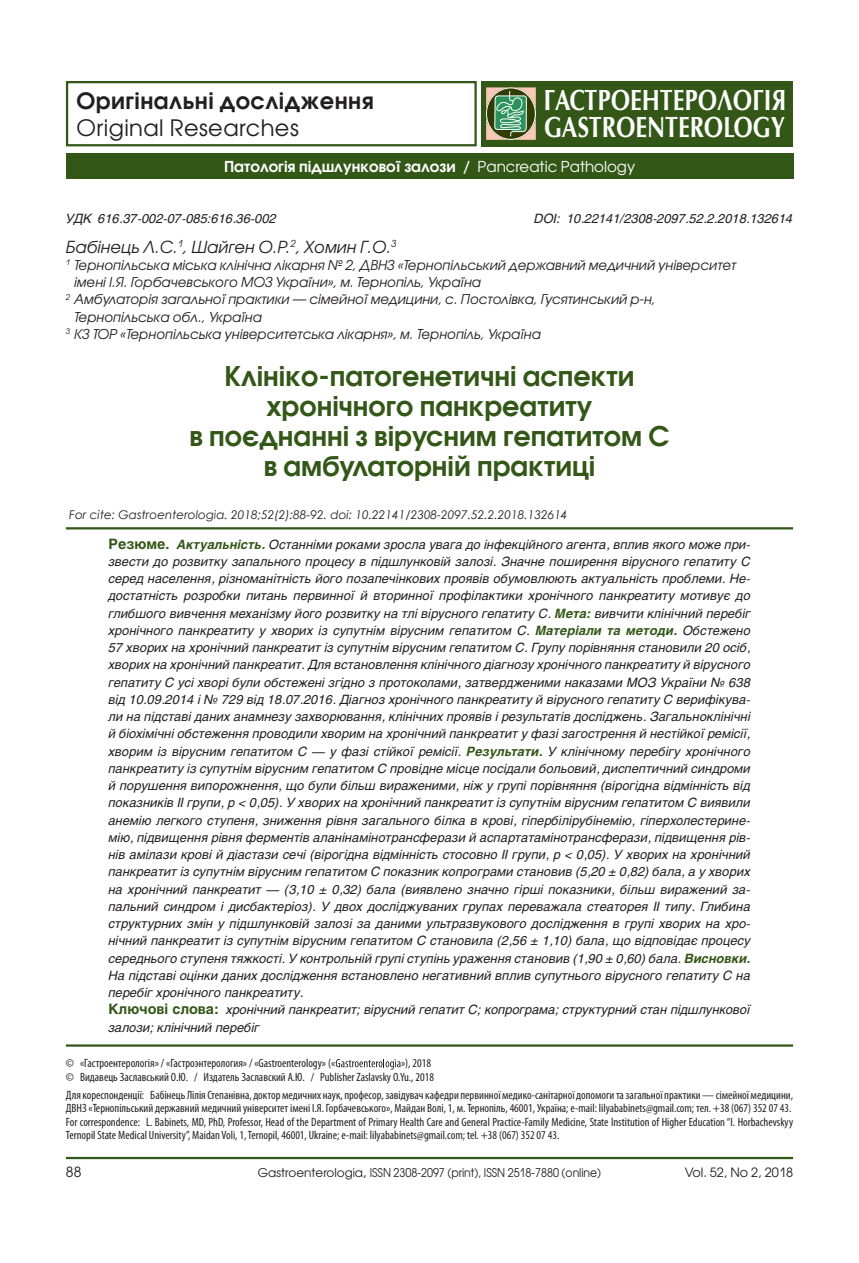
<style>
.page{position:relative;width:859px;height:1263px;background:#fff}
.page>*{position:absolute;margin:0;border:0;box-sizing:border-box;transform-origin:0 0}
.t1{font:700 27.75px/27.5px "Opium New";letter-spacing:-.005em;color:#fff;scale:.8 1}
.Заглавие{font:700 27px/30px "Avant Garde Gothic C";color:#335717;text-align:center}
.Колонтитул_UA{font:700 22.5px "Avant Garde Gothic C";letter-spacing:.02em;color:#231f20}
.Колонтитул_EN{font:22.5px "Avant Garde Gothic C";letter-spacing:.02em;color:#231f20}
.Автор{font:italic 16.5px "Avant Garde Gothic C";color:#231f20}
.t2{font:700 15px "Avant Garde Gothic C";color:#fff}
.t3{font:13.95px "Avant Garde Gothic C";color:#231f20}
.Автор_II{font:italic 13.5px/17.2px "Avant Garde Gothic C";color:#231f20}
.Резюме_верх{font:italic 12.75px/17.2px "Helios";letter-spacing:.005em;color:#231f20;text-align:justify}
.Резюме_низ{font:italic 12.75px/17.2px "Helios";color:#231f20}
.УДК{font:italic 12.75px "Helios";color:#231f20}
.t4{font:12.75px "Avant Garde Gothic C";color:#231f20}
.Для_кореспонденции{font:condensed 12px/13.5px "Myriad Pro";color:#231f20}
.Копирайт{font:condensed 12px "Myriad Pro";color:#231f20}
.Заглавие-2{font:italic 12px "Century Gothic";color:#231f20}
.t5{font:12px "Avant Garde Gothic C";color:#231f20}
.s1{font-weight:400}
.s2{font-weight:700;font-style:normal;font-size:14.25px;color:#335717}
.s3{font-weight:700;color:#335717}
.s4{font-size:13.95px}
</style>
<div class="page">
<div style="left:481px;top:81px;width:312px;height:65px;background:#335717"></div>
<svg style="left:486px;top:87px;width:50px;height:53px;background:#809873"></svg>
<div style="left:66px;top:81px;width:411px;height:65px;border:2px solid #335717"></div>
<hr style="left:66px;top:1157px;width:727px;height:2px;background:#335717">
<div style="left:66px;top:153px;width:727px;height:26px;background:#335717"></div>
<svg style="left:336px;top:1059px;width:64px;height:10px"></svg>
<hr style="left:66px;top:527px;width:727px;height:2px;background:#335717">
<hr style="left:66px;top:1044px;width:727px;height:3px;background:#335717">
<p class="Колонтитул_UA" style="left:77px;top:87px;width:299px">Оригінальні дослідження</p>
<p class="Колонтитул_EN" style="left:77px;top:114px;width:224px">Original Researches</p>
<h1 class="t1" style="left:544px;top:86px;width:304px">ГАСТРОЕНТЕРОЛОГIЯ<br>GASTROENTEROLOGY</h1>
<p class="t2" style="left:224px;top:157px;width:413px">Патологія підшлункової залози / <span class="s1">Pancreatic Pathology</span></p>
<p class="УДК" style="left:66px;top:210px;width:212px">УДК 616.37-002-07-085:616.36-002</p>
<p class="УДК" style="left:534px;top:210px;width:260px">DOI: 10.22141/2308-2097.52.2.2018.132614</p>
<p class="Автор" style="left:66px;top:237px;width:332px">Бабінець Л.С.<sup>1</sup>, Шайген О.Р.<sup>2</sup>, Хомин Г.О.<sup>3</sup></p>
<p class="Автор_II" style="left:74px;top:256px;width:664px;text-indent:-8px"><sup>1</sup> Тернопільська міська клінічна лікарня № 2, ДВНЗ «Тернопільський державний медичний університет імені І.Я. Горбачевського МОЗ України», м. Тернопіль, Україна</p>
<p class="Автор_II" style="left:74px;top:291px;width:583px;text-indent:-8px"><sup>2</sup> Амбулаторія загальної практики — сімейної медицини, с. Постолівка, Гусятинський р-н,<br>Тернопільська обл., Україна</p>
<p class="Автор_II" style="left:66px;top:325px;width:477px"><sup>3</sup> КЗ ТОР «Тернопільська університетська лікарня», м. Тернопіль, Україна</p>
<p class="Заглавие" style="left:190px;top:360px;width:481px">Клініко-патогенетичні аспекти хронічного панкреатиту<br>в поєднанні з вірусним гепатитом С в амбулаторній практиці</p>
<p class="Заглавие-2" style="left:69px;top:506px;width:500px">For cite: Gastroenterologia. 2018;52(2):88-92. doi: 10.22141/2308-2097.52.2.2018.132614</p>
<p class="Резюме_верх" style="left:108px;top:535px;width:644px"><span class="s2">Резюме.</span> <span class="s3">Актуальність.</span> Останніми роками зросла увага до інфекційного агента, вплив якого може при&shy;звести до розвитку запального процесу в підшлунковій залозі. Значне поширення вірусного гепатиту С серед населення, різноманітність його позапечінкових проявів обумовлюють актуальність проблеми. Не&shy;достатність розробки питань первинної й вторинної профілактики хронічного панкреатиту мотивує до глибшого вивчення механізму його розвитку на тлі вірусного гепатиту С. <span class="s3">Мета:</span> вивчити клінічний перебіг хронічного панкреатиту у хворих із супутнім вірусним гепатитом С. <span class="s3">Матеріали та методи.</span> Обстежено 57 хворих на хронічний панкреатит із супутнім вірусним гепатитом С. Групу порівняння становили 20 осіб, хворих на хронічний панкреатит. Для встановлення клінічного діагнозу хронічного панкреатиту й вірусного гепатиту С усі хворі були обстежені згідно з протоколами, затвердженими наказами МОЗ України № 638 від 10.09.2014 і № 729 від 18.07.2016. Діагноз хронічного панкреатиту й вірусного гепатиту С верифікува&shy;ли на підставі даних анамнезу захворювання, клінічних проявів і результатів досліджень. Загальноклінічні й біохімічні обстеження проводили хворим на хронічний панкреатит у фазі загострення й нестійкої ремісії, хворим із вірусним гепатитом С — у фазі стійкої ремісії. <span class="s3">Результати.</span> У клінічному перебігу хронічного панкреатиту із супутнім вірусним гепатитом С провідне місце посідали больовий, диспептичний синдроми й порушення випорожнення, що були більш вираженими, ніж у групі порівняння (вірогідна відмінність від показників II групи, p &lt; 0,05). У хворих на хронічний панкреатит із супутнім вірусним гепатитом С виявили анемію легкого ступеня, зниження рівня загального білка в крові, гіпербілірубінемію, гіперхолестерине&shy;мію, підвищення рівня ферментів аланінамінотрансферази й аспартатамінотрансферази, підвищення рів&shy;нів амілази крові й діастази сечі (вірогідна відмінність стосовно II групи, p &lt; 0,05). У хворих на хронічний панкреатит із супутнім вірусним гепатитом С показник копрограми становив (5,20 ± 0,82) бала, а у хворих на хронічний панкреатит — (3,10 ± 0,32) бала (виявлено значно гірші показники, більш виражений за&shy;пальний синдром і дисбактеріоз). У двох досліджуваних групах переважала стеаторея II типу. Глибина структурних змін у підшлунковій залозі за даними ультразвукового дослідження в групі хворих на хро&shy;нічний панкреатит із супутнім вірусним гепатитом С становила (2,56 ± 1,10) бала, що відповідає процесу середнього ступеня тяжкості. У контрольній групі ступінь ураження становив (1,90 ± 0,60) бала. <span class="s3">Висновки.<br></span>На підставі оцінки даних дослідження встановлено негативний вплив супутнього вірусного гепатиту С на перебіг хронічного панкреатиту.</p>
<p class="Резюме_низ" style="left:108px;top:1001px;width:644px"><span class="s2">Ключові слова:</span> хронічний панкреатит; вірусний гепатит С; копрограма; структурний стан підшлункової залози; клінічний перебіг</p>
<p class="Копирайт" style="left:66px;top:1056px;width:271px">© «Гастроентерологія» / «Гастроэнтерология» / «Gastroenterology» («</p>
<p class="Копирайт" style="left:401px;top:1056px;width:31px">»), 2018</p>
<p class="Копирайт" style="left:66px;top:1069px;width:370px">© Видавець Заславський О.Ю. / Издатель Заславский А.Ю. / Publisher Zaslavsky O.Yu., 2018</p>
<p class="Для_кореспонденции" style="left:66px;top:1088px;width:729px">Для кореспонденції: Бабінець Лілія Степанівна, доктор медичних наук, професор, завідувач кафедри первинної медико-санітарної допомоги та загальної практики — сімейної медицини,<br>ДВНЗ «Тернопільський державний медичний університет імені І.Я. Горбачевського», Майдан Волі, 1, м. Тернопіль, 46001, Україна; e-mail: lilyababinets@gmail.com; тел. +38 (067) 352 07 43.</p>
<p class="Для_кореспонденции" style="left:66px;top:1115px;width:729px">For correspondence: L. Babinets, MD, PhD, Professor, Head of the Department of Primary Health Care and General Practice-Family Medicine, State Institution of Higher Education “I. Horbachevskyy<br>Ternopil State Medical University”, Maidan Voli, 1, Ternopil, 46001, Ukraine; e-mail: lilyababinets@gmail.com; tel. +38 (067) 352 07 43.</p>
<p class="t3" style="left:66px;top:1164px;width:17px">88</p>
<p class="t5" style="left:258px;top:1166px;width:345px">Gastroenterologia<span class="s4">,</span> ISSN 2308-2097 (print), ISSN 2518-7880 (online)</p>
<p class="t4" style="left:685px;top:1165px;width:110px">Vol. 52, No 2, 2018</p>
</div>
